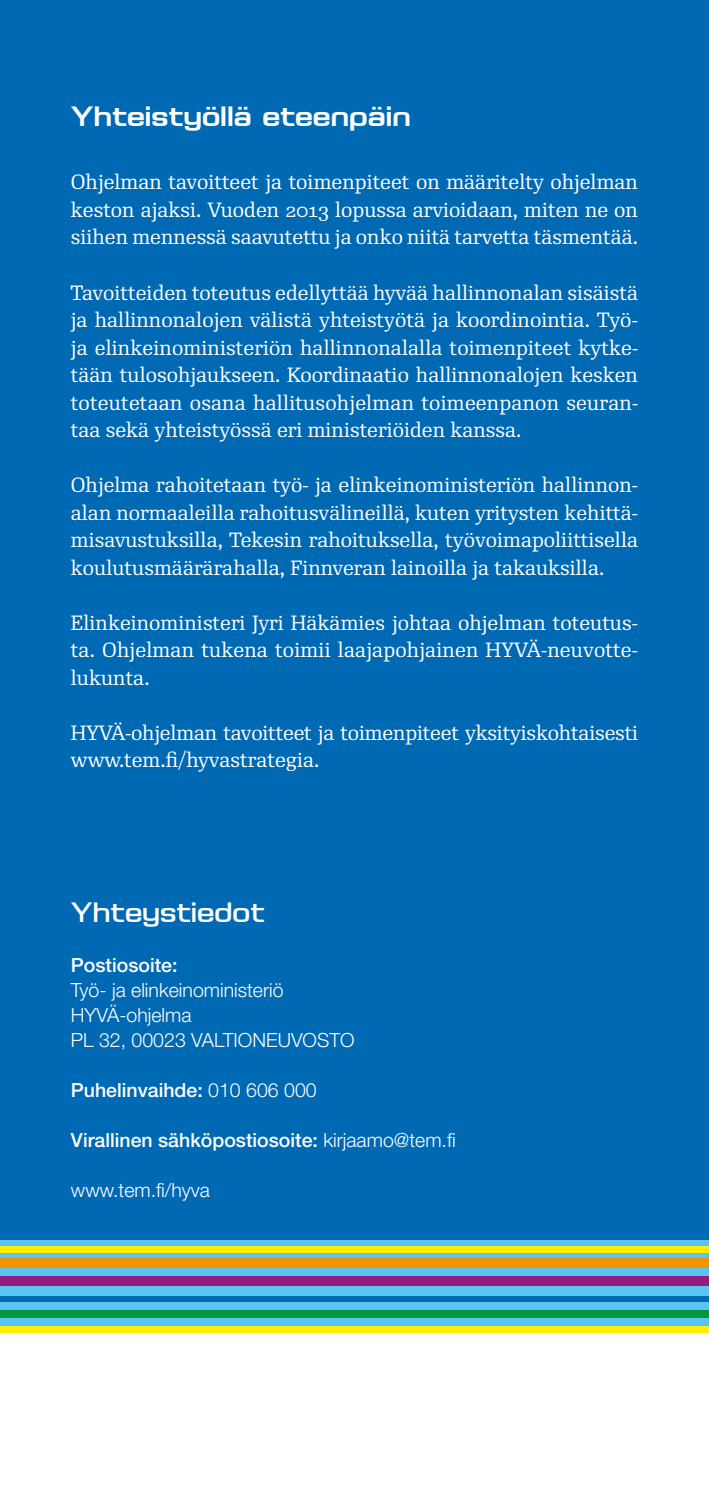
<style>
.page{position:relative;width:709px;height:1489px;background:#fff}
.page>*{position:absolute;margin:0;border:0;box-sizing:border-box;transform-origin:0 0}
.t1{font:600 25px "Saturn";color:#fff}
.t2{font:500 25px "Saturn";color:#fff}
.t3{font:20px/27.5px "Re Public Std";color:#fff;text-align:justify}
.t4{font:500 19.5px "Helvetica Neue LT Std";color:#fff}
.t5{font:300 19.5px/25px "Helvetica Neue LT Std";color:#fff}
.s1{font-weight:300}
</style>
<div class="page">
<div style="left:0;top:0;width:709px;height:1250px;background:#0069b4"></div>
<div style="left:0;top:1325px;width:709px;height:7px;background:#ffed00"></div>
<div style="left:0;top:1245px;width:709px;height:7px;background:#ffed00"></div>
<div style="left:0;top:1252px;width:709px;height:6px;background:#5bc5f2"></div>
<div style="left:0;top:1275px;width:709px;height:10px;background:#951b81"></div>
<div style="left:0;top:1295px;width:709px;height:6px;background:#0069b4"></div>
<div style="left:0;top:1285px;width:709px;height:10px;background:#5bc5f2"></div>
<div style="left:0;top:1309px;width:709px;height:8px;background:#009641"></div>
<div style="left:0;top:1317px;width:709px;height:8px;background:#5bc5f2"></div>
<div style="left:0;top:1301px;width:709px;height:8px;background:#5bc5f2"></div>
<div style="left:0;top:1239px;width:709px;height:6px;background:#5bc5f2"></div>
<div style="left:0;top:1258px;width:709px;height:10px;background:#f39200"></div>
<div style="left:0;top:1268px;width:709px;height:7px;background:#5bc5f2"></div>
<p class="t1" style="left:71px;top:99px;width:341px">Yhteistyöllä eteenpäin</p>
<p class="t3" style="left:71px;top:169px;width:568px">Ohjelman tavoitteet ja toimenpiteet on määritelty ohjelman keston ajaksi. Vuoden 2013 lopussa arvioidaan, miten ne on siihen mennessä saavutettu ja onko niitä tarvetta täsmentää.</p>
<p class="t3" style="left:71px;top:279px;width:569px">Tavoitteiden toteutus edellyttää hyvää hallinnonalan sisäistä ja hallinnonalojen välistä yhteistyötä ja koordinointia. Työ&shy;ja elinkeinoministeriön hallinnonalalla toimenpiteet kytke&shy;tään tulosohjaukseen. Koordinaatio hallinnonalojen kesken toteutetaan osana hallitusohjelman toimeenpanon seuran&shy;taa sekä yhteistyössä eri ministeriöiden kanssa.</p>
<p class="t3" style="left:71px;top:471px;width:568px">Ohjelma rahoitetaan työ- ja elinkeinoministeriön hallinnon&shy;alan normaaleilla rahoitusvälineillä, kuten yritysten kehittä&shy;misavustuksilla, Tekesin rahoituksella, työvoimapoliittisella koulutusmäärärahalla, Finnveran lainoilla ja takauksilla.</p>
<p class="t3" style="left:71px;top:609px;width:568px">Elinkeinoministeri Jyri Häkämies johtaa ohjelman toteutus&shy;ta. Ohjelman tukena toimii laajapohjainen HYVÄ-neuvotte&shy;lukunta.</p>
<p class="t3" style="left:71px;top:719px;width:568px">HYVÄ-ohjelman tavoitteet ja toimenpiteet yksityiskohtaisesti www.tem.fi/hyvastrategia.</p>
<p class="t2" style="left:71px;top:895px;width:195px">Yhteystiedot</p>
<p class="t4" style="left:71px;top:953px;width:108px">Postiosoite:</p>
<p class="t5" style="left:71px;top:976px;width:285px">Työ- ja elinkeinoministeriö<br>HYVÄ-ohjelma<br>PL 32, 00023 VALTIONEUVOSTO</p>
<p class="t4" style="left:71px;top:1078px;width:247px">Puhelinvaihde: <span class="s1">010 606 000</span></p>
<p class="t4" style="left:71px;top:1128px;width:386px">Virallinen sähköpostiosoite: <span class="s1">kirjaamo@tem.fi</span></p>
<p class="t5" style="left:71px;top:1176px;width:141px">www.tem.fi/hyva</p>
</div>
